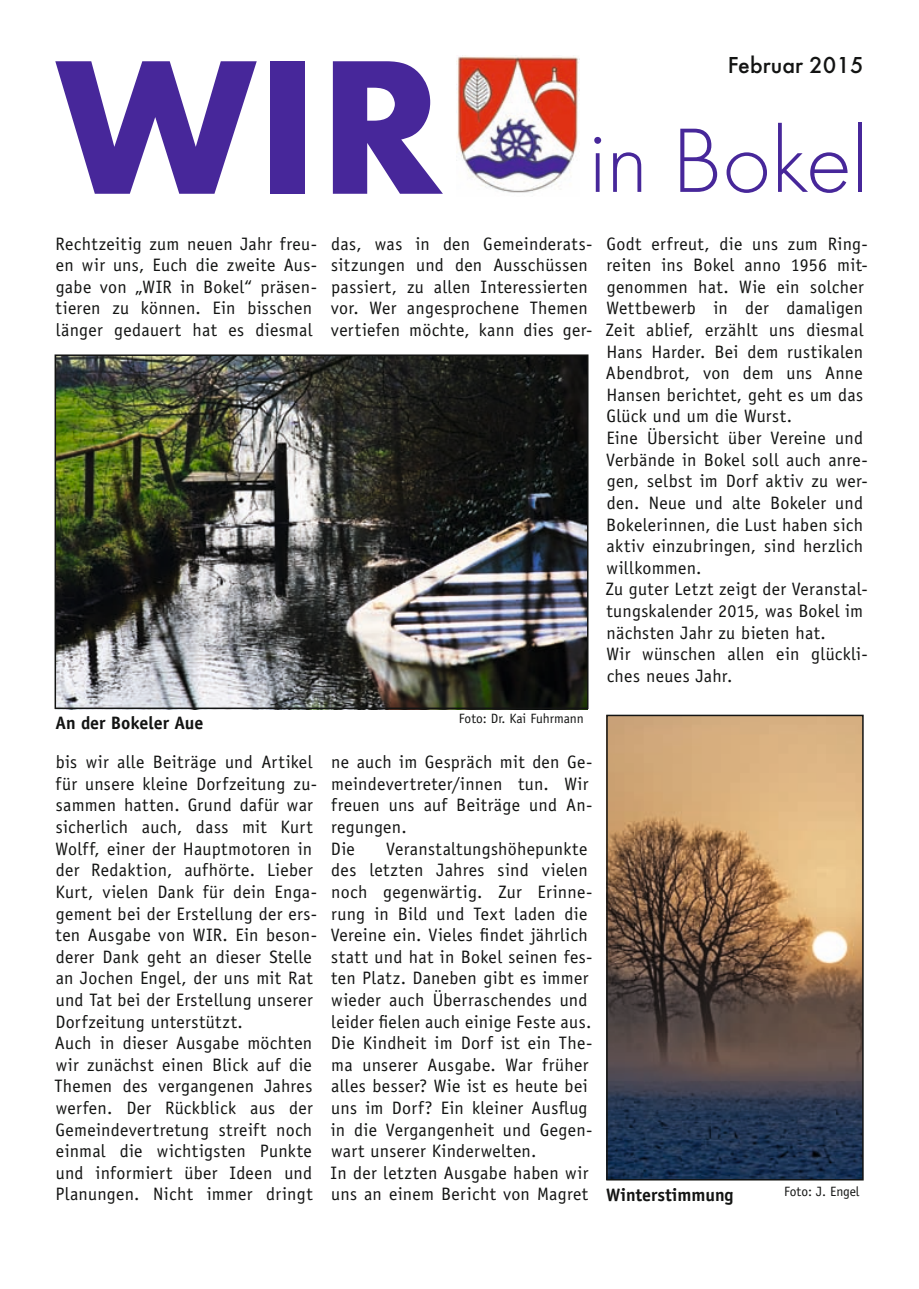
<style>
.page{position:relative;width:919px;height:1289px;background:#fff}
.page>*{position:absolute;margin:0;border:0;box-sizing:border-box;transform-origin:0 0}
.t1{font:300 94.65px "Futura";color:#47279a}
.t2{font:500 24px "Futura";color:#131413}
.t3{font:18px/21.6px "Officina Sans LT";letter-spacing:.015em;color:#131413}
.t4{font:700 18px "Officina Sans LT";color:#131413}
.t5{font:13.5px "Officina Sans LT";color:#131413}
.s1{font-weight:700;font-size:198.6px}
</style>
<div class="page">
<img style="left:58px;top:357px;width:527px;height:349px">
<div style="left:55px;top:354px;width:533px;height:355px;border:2px solid #131413"></div>
<img style="left:609px;top:717px;width:251px;height:460px">
<div style="left:606px;top:714px;width:257px;height:466px;border:2px solid #131413"></div>
<img style="left:456px;top:55px;width:123px;height:138px">
<h2 class="t2" style="left:727px;top:51px;width:137px">Februar 2015</h2>
<h1 class="t1" style="left:55px;top:107px;width:815px"><span class="s1">WIR</span> in Bokel</h1>
<p class="t3" style="left:56px;top:233px;width:263px">Rechtzeitig zum neuen Jahr freu&shy;en wir uns, Euch die zweite Aus&shy;gabe von „WIR in Bokel“ präsen&shy;tieren zu können. Ein bisschen länger gedauert hat es diesmal</p>
<p class="t4" style="left:55px;top:711px;width:150px">An der Bokeler Aue</p>
<p class="t3" style="left:54px;top:751px;width:264px">bis wir alle Beiträge und Artikel für unsere kleine Dorfzeitung zu&shy;sammen hatten. Grund dafür war sicherlich auch, dass mit Kurt<br>Wolff, einer der Hauptmotoren in der Redaktion, aufhörte. Lieber<br>Kurt, vielen Dank für dein Enga&shy;gement bei der Erstellung der ers&shy;ten Ausgabe von WIR. Ein beson&shy;derer Dank geht an dieser Stelle an Jochen Engel, der uns mit Rat und Tat bei der Erstellung unserer<br>Dorfzeitung unterstützt.<br>Auch in dieser Ausgabe möchten wir zunächst einen Blick auf die<br>Themen des vergangenen Jahres werfen. Der Rückblick aus der<br>Gemeindevertretung streift noch einmal die wichtigsten Punkte und informiert über Ideen und<br>Planungen. Nicht immer dringt</p>
<p class="t3" style="left:331px;top:233px;width:263px">das, was in den Gemeinderats&shy;sitzungen und den Ausschüssen passiert, zu allen Interessierten vor. Wer angesprochene Themen vertiefen möchte, kann dies ger-</p>
<p class="t5" style="left:459px;top:711px;width:127px">Foto: Dr. Kai Fuhrmann</p>
<p class="t3" style="left:331px;top:751px;width:263px">ne auch im Gespräch mit den Ge&shy;meindevertreter/innen tun. Wir freuen uns auf Beiträge und An&shy;regungen.<br>Die</p>
<p class="t3" style="left:330px;top:837px;width:263px;text-indent:56px">Veranstaltungshöhepunkte des letzten Jahres sind vielen noch gegenwärtig. Zur Erinne&shy;rung in Bild und Text laden die<br>Vereine ein. Vieles findet jährlich statt und hat in Bokel seinen fes&shy;ten Platz. Daneben gibt es immer wieder auch Überraschendes und leider fielen auch einige Feste aus.<br>Die Kindheit im Dorf ist ein The&shy;ma unserer Ausgabe. War früher alles besser? Wie ist es heute bei uns im Dorf? Ein kleiner Ausflug in die Vergangenheit und Gegen&shy;wart unserer Kinderwelten.<br>In der letzten Ausgabe haben wir uns an einem Bericht von Magret</p>
<p class="t3" style="left:605px;top:233px;width:263px">Godt erfreut, die uns zum Ring&shy;reiten ins Bokel anno 1956 mit&shy;genommen hat. Wie ein solcher<br>Wettbewerb in der damaligen<br>Zeit ablief, erzählt uns diesmal<br>Hans Harder. Bei dem rustikalen<br>Abendbrot, von dem uns Anne<br>Hansen berichtet, geht es um das<br>Glück und um die Wurst.<br>Eine Übersicht über Vereine und<br>Verbände in Bokel soll auch anre&shy;gen, selbst im Dorf aktiv zu wer&shy;den. Neue und alte Bokeler und<br>Bokelerinnen, die Lust haben sich aktiv einzubringen, sind herzlich willkommen.<br>Zu guter Letzt zeigt der Veranstal&shy;tungskalender 2015, was Bokel im nächsten Jahr zu bieten hat.<br>Wir wünschen allen ein glückli&shy;ches neues Jahr.</p>
<p class="t4" style="left:606px;top:1183px;width:129px">Winterstimmung</p>
<p class="t5" style="left:784px;top:1183px;width:77px">Foto: J. Engel</p>
</div>
